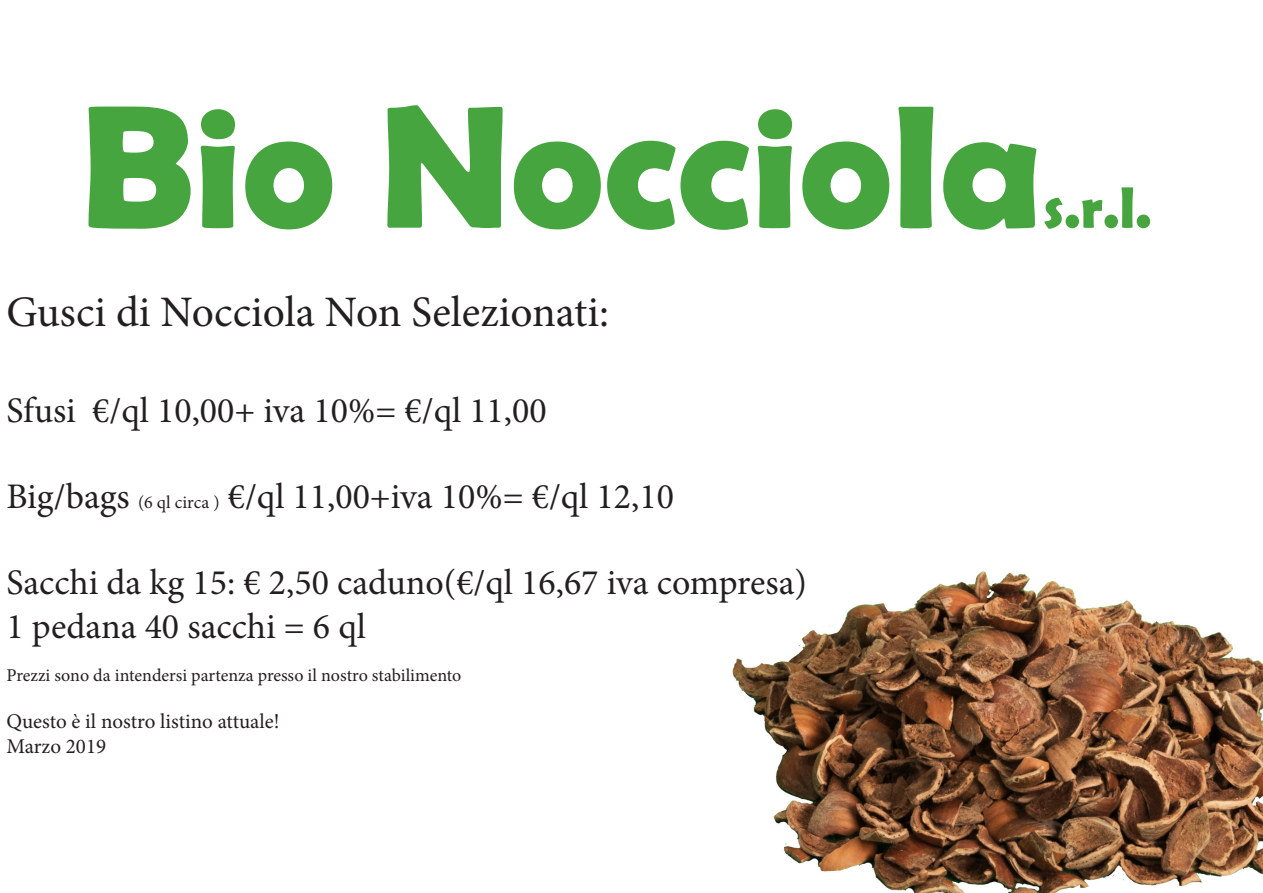
<style>
.page{position:relative;width:1263px;height:893px;background:#fff}
.page>*{position:absolute;margin:0;border:0;box-sizing:border-box;transform-origin:0 0}
.t1{font:700 176.25px "Berlin Sans FB Demi";color:#46a53f}
.t2{font:700 58.8px "Berlin Sans FB Demi";color:#46a53f}
.t3{font:43.5px "Minion Pro";color:#231f20}
.t4{font:36px "Minion Pro";color:#231f20}
.t5{font:21px "Minion Pro";color:#231f20}
.t6{font:18px "Minion Pro";color:#231f20}
.s1{font-size:18px}
</style>
<div class="page">
<img style="left:732px;top:571px;width:531px;height:322px">
<p class="t1" style="left:81px;top:65px;width:964px">Bio Nocciola</p>
<p class="t2" style="left:1043px;top:173px;width:110px">s.r.l.</p>
<p class="t3" style="left:6px;top:283px;width:604px">Gusci di Nocciola Non Selezionati:</p>
<p class="t4" style="left:6px;top:386px;width:542px">Sfusi €/ql 10,00+ iva 10%= €/ql 11,00</p>
<p class="t4" style="left:6px;top:472px;width:669px">Big/bags <span class="s1">(6 ql circa )</span> €/ql 11,00+iva 10%= €/ql 12,10</p>
<p class="t4" style="left:6px;top:559px;width:802px">Sacchi da kg 15: € 2,50 caduno(€/ql 16,67 iva compresa)</p>
<p class="t4" style="left:6px;top:602px;width:361px">1 pedana 40 sacchi = 6 ql</p>
<p class="t6" style="left:6px;top:663px;width:457px">Prezzi sono da intendersi partenza presso il nostro stabilimento</p>
<p class="t5" style="left:6px;top:707px;width:275px">Questo è il nostro listino attuale!</p>
<p class="t5" style="left:6px;top:732px;width:101px">Marzo 2019</p>
</div>
